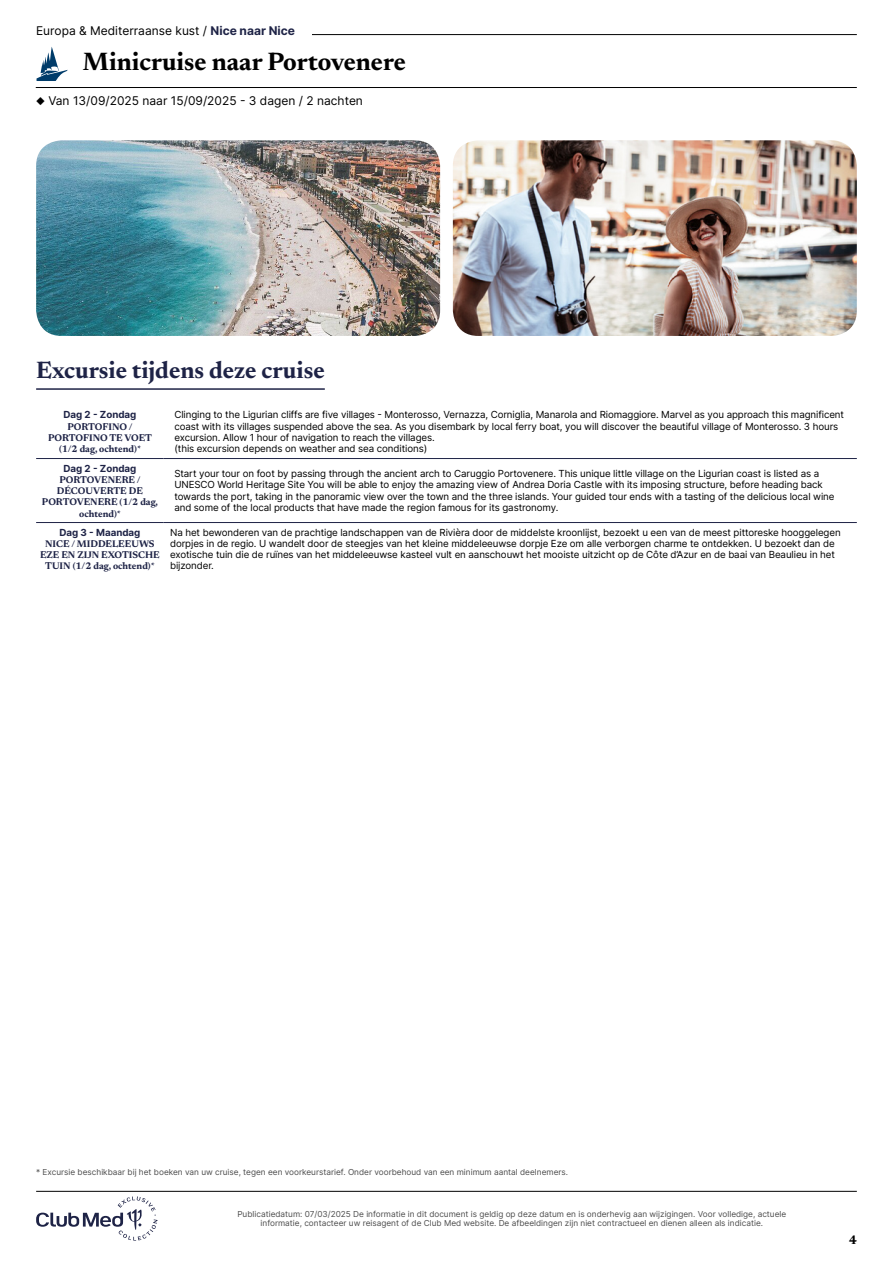
<style>
.page{position:relative;width:893px;height:1263px;background:#fff}
.page>*{position:absolute;margin:0;border:0;box-sizing:border-box;transform-origin:0 0}
.t1{font:700 25.5px "Newsreader 24 pt";color:#000}
.t2{font:700 24px "Newsreader 24 pt";color:#1e2346}
.t3{font:700 12.6px "Newsreader 24 pt";color:#000}
.t4{font:12px "Inter";color:#000}
.t5{font:9.75px/11.2px "Inter";letter-spacing:-.01em;color:#000}
.t6{font:700 9.75px/11.2px "Newsreader 24 pt";color:#1e2346;text-align:center}
.t7{font:700 9.75px "Inter";color:#1e2346}
.t8{font:8.25px/9px "Inter";color:#4d4d4d;text-align:center}
.s1{font-weight:700;color:#1e2346}
</style>
<div class="page">
<hr style="left:107px;top:34px;width:750px;height:1px;background:#000">
<hr style="left:36px;top:87px;width:821px;height:1px;background:#000">
<svg style="left:36px;top:47px;width:32px;height:34px"></svg>
<div style="left:36px;top:26px;width:276px;height:17px;background:#fff"></div>
<img style="left:36px;top:140px;width:404px;height:196px">
<img style="left:453px;top:140px;width:404px;height:196px">
<hr style="left:36px;top:388px;width:289px;height:2px;background:#1e2346">
<hr style="left:36px;top:458px;width:128px;height:1px;background:#1e2346">
<hr style="left:36px;top:522px;width:128px;height:1px;background:#1e2346">
<hr style="left:164px;top:458px;width:693px;height:1px;background:#1e2346">
<hr style="left:164px;top:522px;width:693px;height:1px;background:#1e2346">
<svg style="left:36px;top:1196px;width:122px;height:44px"></svg>
<hr style="left:36px;top:1191px;width:821px;height:1px;background:#000">
<p class="t4" style="left:36px;top:22px;width:260px">Europa &amp; Mediterraanse kust / <span class="s1">Nice naar Nice</span></p>
<h1 class="t1" style="left:83px;top:43px;width:324px">Minicruise naar Portovenere</h1>
<p class="t4" style="left:36px;top:92px;width:328px">◆ Van 13/09/2025 naar 15/09/2025 - 3 dagen / 2 nachten</p>
<h2 class="t2" style="left:36px;top:353px;width:290px">Excursie tijdens deze cruise</h2>
<p class="t7" style="left:63px;top:408px;width:74px">Dag 2 - Zondag</p>
<p class="t6" style="left:48px;top:420px;width:106px">PORTOFINO /<br>PORTOFINO TE VOET (1/2 dag, ochtend)*</p>
<p class="t5" style="left:174px;top:409px;width:671px">Clinging to the Ligurian cliffs are five villages - Monterosso, Vernazza, Corniglia, Manarola and Riomaggiore. Marvel as you approach this magnificent coast with its villages suspended above the sea. As you disembark by local ferry boat, you will discover the beautiful village of Monterosso. 3 hours excursion. Allow 1 hour of navigation to reach the villages.<br>(this excursion depends on weather and sea conditions)</p>
<p class="t7" style="left:63px;top:461px;width:74px">Dag 2 - Zondag</p>
<p class="t6" style="left:42px;top:473px;width:118px">PORTOVENERE /<br>DÉCOUVERTE DE<br>PORTOVENERE (1/2 dag, ochtend)*</p>
<p class="t5" style="left:174px;top:468px;width:662px">Start your tour on foot by passing through the ancient arch to Caruggio Portovenere. This unique little village on the Ligurian coast is listed as a UNESCO World Heritage Site You will be able to enjoy the amazing view of Andrea Doria Castle with its imposing structure, before heading back towards the port, taking in the panoramic view over the town and the three islands. Your guided tour ends with a tasting of the delicious local wine and some of the local products that have made the region famous for its gastronomy.</p>
<p class="t7" style="left:59px;top:525px;width:83px">Dag 3 - Maandag</p>
<p class="t6" style="left:40px;top:537px;width:121px">NICE / MIDDELEEUWS<br>EZE EN ZIJN EXOTISCHE<br>TUIN (1/2 dag, ochtend)*</p>
<p class="t5" style="left:170px;top:526px;width:672px">Na het bewonderen van de prachtige landschappen van de Rivièra door de middelste kroonlijst, bezoekt u een van de meest pittoreske hooggelegen dorpjes in de regio. U wandelt door de steegjes van het kleine middeleeuwse dorpje Eze om alle verborgen charme te ontdekken. U bezoekt dan de exotische tuin die de ruïnes van het middeleeuwse kasteel vult en aanschouwt het mooiste uitzicht op de Côte d’Azur en de baai van Beaulieu in het bijzonder.</p>
<p class="t8" style="left:36px;top:1168px;width:533px">* Excursie beschikbaar bij het boeken van uw cruise, tegen een voorkeurstarief. Onder voorbehoud van een minimum aantal deelnemers.</p>
<p class="t8" style="left:237px;top:1209px;width:550px">Publicatiedatum: 07/03/2025 De informatie in dit document is geldig op deze datum en is onderhevig aan wijzigingen. Voor volledige, actuele informatie, contacteer uw reisagent of de Club Med website. De afbeeldingen zijn niet contractueel en dienen alleen als indicatie.</p>
<p class="t3" style="left:849px;top:1230px;width:9px">4</p>
</div>
